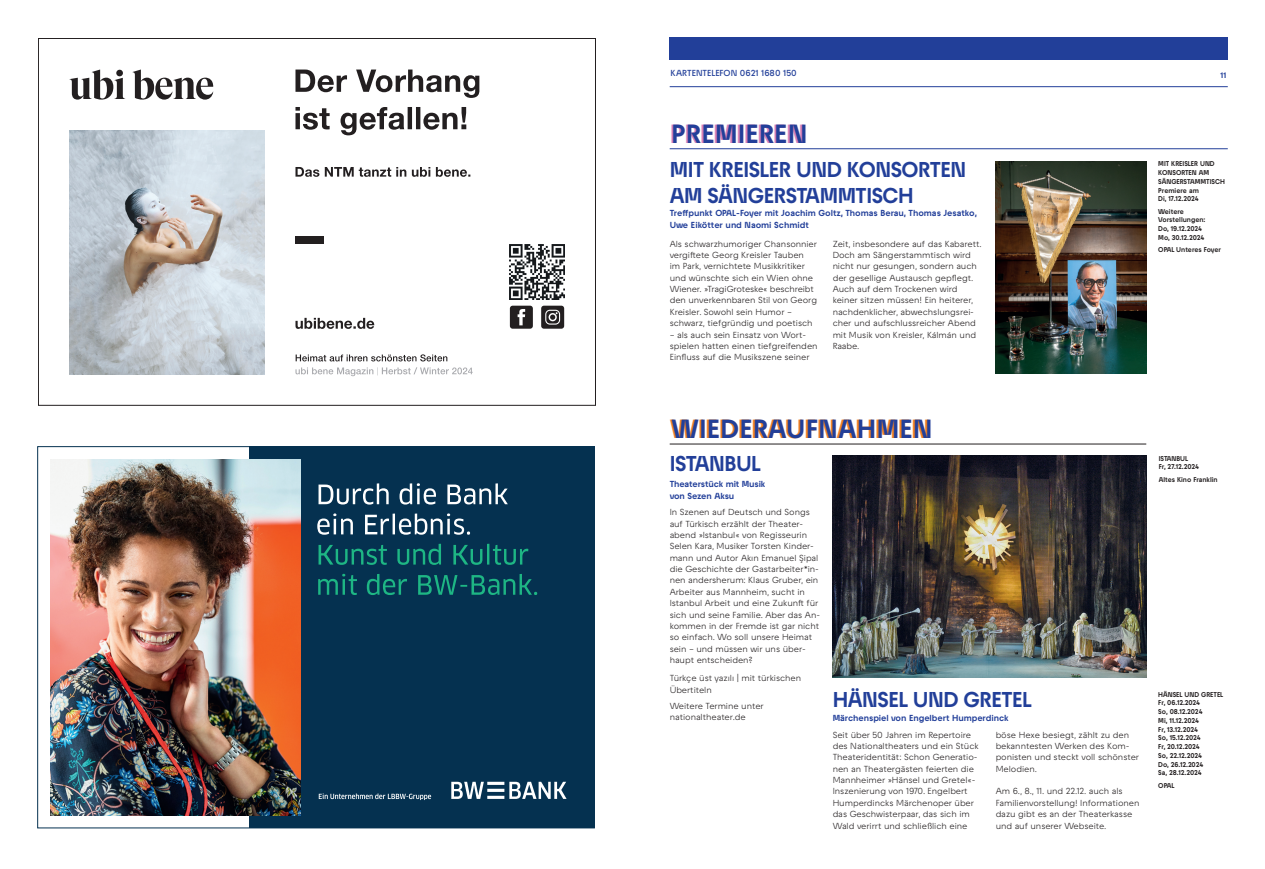
<style>
.page{position:relative;width:1265px;height:869px;background:#fff}
.page>*{position:absolute;margin:0;border:0;box-sizing:border-box;transform-origin:0 0}
.t1{font:700 26.25px "Raptor V2 Premium";letter-spacing:.02em;color:#223f99}
.t2{font:700 21.44px/25.7px "Raptor V2 Premium";letter-spacing:-.02em;color:#223f99}
.t3{font:8.75px/11.4px "Raptor V2 Premium";letter-spacing:-.01em;color:#231f20}
.t4{font:700 8.75px/11.4px "Raptor V2 Premium";letter-spacing:-.01em;color:#223f99}
.t5{font:600 8.75px "Raptor V2 Premium";letter-spacing:.005em;color:#223f99}
.t6{font:700 7.88px "Raptor V2 Premium";color:#223f99}
.t7{font:700 7px/8.8px "Raptor V2 Premium";letter-spacing:-.005em;color:#231f20;scale:.96 1}
</style>
<div class="page">
<div style="left:670px;top:37px;width:558px;height:23px;background:#223f99"></div>
<hr style="left:670px;top:86px;width:558px;height:1px;background:#223f99">
<hr style="left:670px;top:148px;width:558px;height:1px;background:#223f99">
<hr style="left:670px;top:443px;width:476px;height:1px;background:#231f20">
<img style="left:69px;top:130px;width:196px;height:244px">
<svg style="left:69px;top:69px;width:144px;height:31px"></svg>
<svg style="left:295px;top:107px;width:171px;height:28px"></svg>
<svg style="left:295px;top:69px;width:184px;height:29px"></svg>
<svg style="left:295px;top:318px;width:79px;height:11px"></svg>
<svg style="left:510px;top:305px;width:23px;height:23px"></svg>
<svg style="left:541px;top:305px;width:23px;height:23px"></svg>
<svg style="left:295px;top:367px;width:178px;height:9px"></svg>
<svg style="left:296px;top:354px;width:151px;height:7px"></svg>
<div style="left:295px;top:237px;width:29px;height:7px;background:#231f20"></div>
<svg style="left:295px;top:167px;width:175px;height:10px"></svg>
<img style="left:510px;top:244px;width:54px;height:55px">
<div style="left:249px;top:446px;width:346px;height:381px;background:#053150"></div>
<img style="left:50px;top:459px;width:251px;height:355px">
<svg style="left:318px;top:573px;width:219px;height:21px"></svg>
<svg style="left:319px;top:543px;width:209px;height:21px"></svg>
<svg style="left:317px;top:513px;width:153px;height:21px"></svg>
<svg style="left:319px;top:483px;width:189px;height:21px"></svg>
<svg style="left:319px;top:793px;width:112px;height:6px"></svg>
<svg style="left:451px;top:781px;width:115px;height:17px"></svg>
<img style="left:833px;top:455px;width:313px;height:222px">
<img style="left:996px;top:161px;width:150px;height:212px">
<p class="t5" style="left:671px;top:67px;width:128px">KARTENTELEFON 0621 1680 150</p>
<p class="t6" style="left:1221px;top:69px;width:7px">11</p>
<h1 class="t1" style="left:672px;top:114px;width:137px">PREMIEREN</h1>
<h2 class="t2" style="left:670px;top:155px;width:298px">MIT KREISLER UND KONSORTEN<br>AM SÄNGERSTAMMTISCH</h2>
<p class="t4" style="left:670px;top:207px;width:309px">Treffpunkt OPAL-Foyer mit Joachim Goltz, Thomas Berau, Thomas Jesatko,<br>Uwe Eikötter und Naomi Schmidt</p>
<p class="t3" style="left:670px;top:238px;width:149px">Als schwarzhumoriger Chansonnier vergiftete Georg Kreisler Tauben<br>im Park, vernichtete Musikkritiker und wünschte sich ein Wien ohne Wiener. »TragiGroteske« beschreibt den unverkennbaren Stil von Georg Kreisler. Sowohl sein Humor – schwarz, tiefgründig und poetisch</p>
<p class="t3" style="left:670px;top:329px;width:149px">– als auch sein Einsatz von Wort&shy;spielen hatten einen tiefgreifenden<br>Einfluss auf die Musikszene seiner</p>
<p class="t3" style="left:833px;top:238px;width:151px">Zeit, insbesondere auf das Kabarett.<br>Doch am Sängerstammtisch wird nicht nur gesungen, sondern auch der gesellige Austausch gepflegt.<br>Auch auf dem Trockenen wird keiner sitzen müssen! Ein heiterer, nachdenklicher, abwechslungsrei&shy;cher und aufschlussreicher Abend mit Musik von Kreisler, Kálmán und<br>Raabe.</p>
<p class="t7" style="left:1158px;top:159px;width:71px">MIT KREISLER UND<br>KONSORTEN AM<br>SÄNGERSTAMMTISCH<br>Premiere am<br>Di, 17.12.2024</p>
<p class="t7" style="left:1158px;top:206px;width:50px">Weitere<br>Vorstellungen:<br>Do, 19.12.2024<br>Mo, 30.12.2024</p>
<p class="t7" style="left:1158px;top:245px;width:67px">OPAL Unteres Foyer</p>
<h1 class="t1" style="left:672px;top:409px;width:262px">WIEDERAUFNAHMEN</h1>
<h2 class="t2" style="left:670px;top:449px;width:93px">ISTANBUL</h2>
<p class="t4" style="left:670px;top:478px;width:97px">Theaterstück mit Musik von Sezen Aksu</p>
<p class="t3" style="left:670px;top:506px;width:152px">In Szenen auf Deutsch und Songs auf Türkisch erzählt der Theater&shy;abend »Istanbul« von Regisseurin<br>Selen Kara, Musiker Torsten Kinder&shy;mann und Autor Akın Emanuel Şipal die Geschichte der Gastarbeiter*in&shy;nen andersherum: Klaus Gruber, ein<br>Arbeiter aus Mannheim, sucht in<br>Istanbul Arbeit und eine Zukunft für sich und seine Familie. Aber das An&shy;kommen in der Fremde ist gar nicht so einfach. Wo soll unsere Heimat sein – und müssen wir uns über&shy;haupt entscheiden?</p>
<p class="t3" style="left:670px;top:672px;width:133px">Türkçe üst yazılı | mit türkischen<br>Übertiteln</p>
<p class="t3" style="left:670px;top:699px;width:96px">Weitere Termine unter nationaltheater.de</p>
<h2 class="t2" style="left:833px;top:685px;width:201px">HÄNSEL UND GRETEL</h2>
<p class="t4" style="left:833px;top:711px;width:177px">Märchenspiel von Engelbert Humperdinck</p>
<p class="t3" style="left:833px;top:728px;width:147px">Seit über 50 Jahren im Repertoire des Nationaltheaters und ein Stück Theateridentität: Schon Generatio&shy;nen an Theatergästen feierten die Mannheimer »Hänsel und Gretel«- Inszenierung von 1970. Engelbert Humperdincks Märchenoper über das Geschwisterpaar, das sich im Wald verirrt und schließlich eine</p>
<p class="t3" style="left:996px;top:728px;width:145px">böse Hexe besiegt, zählt zu den bekanntesten Werken des Kom&shy;ponisten und steckt voll schönster<br>Melodien.</p>
<p class="t3" style="left:996px;top:785px;width:145px">Am 6., 8., 11. und 22.12. auch als<br>Familienvorstellung! Informationen dazu gibt es an der Theaterkasse und auf unserer Webseite.</p>
<p class="t7" style="left:1159px;top:453px;width:43px">ISTANBUL<br>Fr, 27.12.2024</p>
<p class="t7" style="left:1159px;top:474px;width:63px">Altes Kino Franklin</p>
<p class="t7" style="left:1158px;top:689px;width:69px">HÄNSEL UND GRETEL<br>Fr, 06.12.2024<br>So, 08.12.2024<br>Mi, 11.12.2024<br>Fr, 13.12.2024<br>So, 15.12.2024<br>Fr, 20.12.2024<br>So, 22.12.2024<br>Do, 26.12.2024<br>Sa, 28.12.2024</p>
<p class="t7" style="left:1158px;top:780px;width:18px">OPAL</p>
</div>
